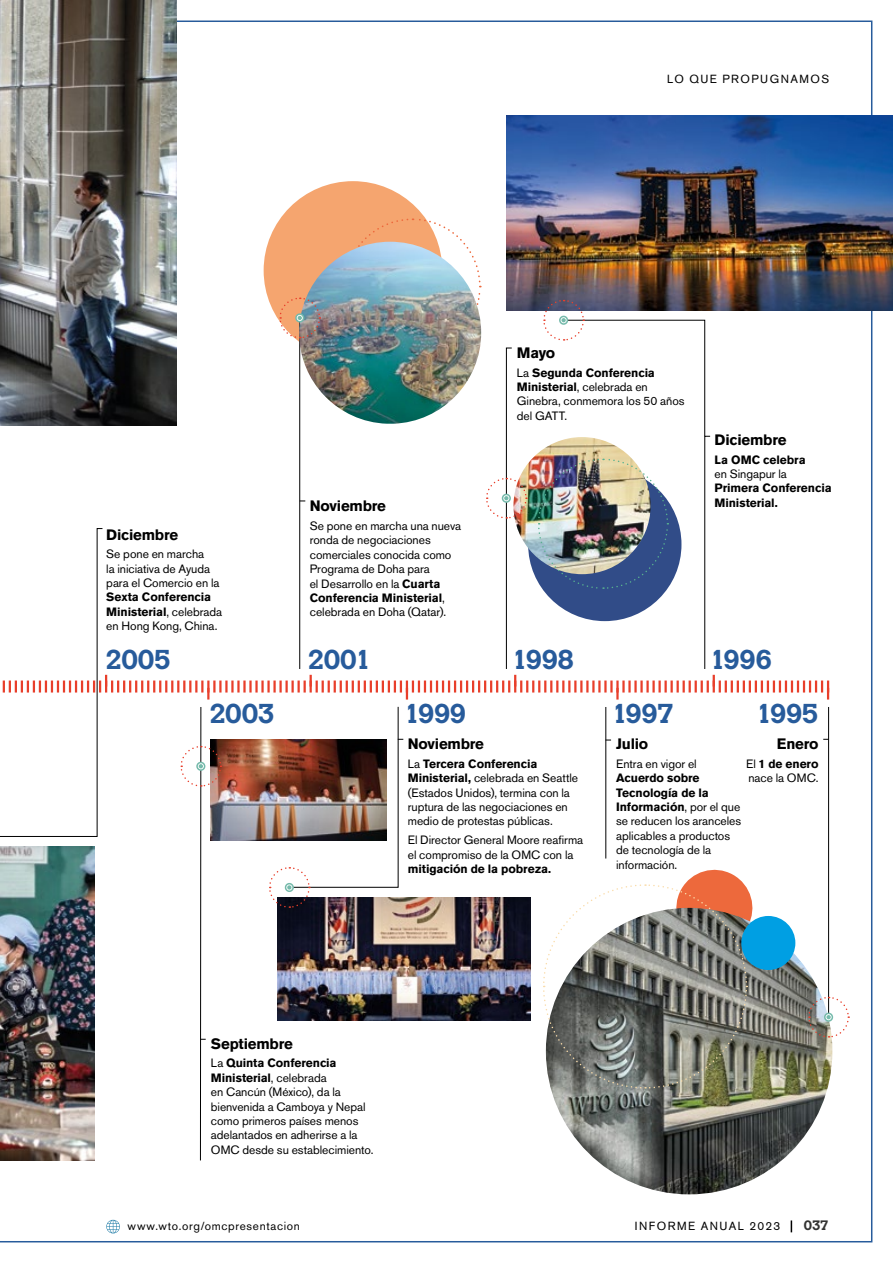
<style>
.page{position:relative;width:893px;height:1263px;background:#fff}
.page>*{position:absolute;margin:0;border:0;box-sizing:border-box;transform-origin:0 0}
.t1{font:700 27px "Calvert MT Std";letter-spacing:-.025em;color:#275b9b}
.t2{font:700 15px "Akzidenz Grotesk BE";letter-spacing:-.015em;color:#000}
.t3{font:700 13.5px "Calvert MT Std";color:#333332}
.t4{font:12px/14.4px "Akzidenz Grotesk BE";letter-spacing:-.005em;color:#000}
.t5{font:700 12px/14.4px "Akzidenz Grotesk BE";letter-spacing:-.01em;color:#000}
.t6{font:11.7px "Akzidenz Grotesk BE";letter-spacing:.125em;color:#000}
.t7{font:11.7px "Akzidenz Grotesk BE";letter-spacing:.055em;color:#000}
.s1{font-weight:400}
.s2{font-weight:700}
</style>
<div class="page">
<div style="left:264px;top:181px;width:178px;height:179px;background:#f5a56f;border-radius:50%"></div>
<hr style="left:200px;top:707px;width:1px;height:453px;background:#000">
<img style="left:0;top:0;width:176px;height:218px">
<img style="left:0;top:1089px;width:94px;height:71px">
<img style="left:506px;top:115px;width:387px;height:195px">
<img style="left:546px;top:908px;width:286px;height:286px;border-radius:143px">
<img style="left:0;top:218px;width:850px;height:871px">
<svg style="left:106px;top:1220px;width:14px;height:13px"></svg>
<svg style="left:791px;top:1220px;width:1px;height:12px"></svg>
<p class="t6" style="left:667px;top:72px;width:163px">LO QUE PROPUGNAMOS</p>
<p class="t2" style="left:106px;top:526px;width:73px">Diciembre</p>
<p class="t4" style="left:106px;top:547px;width:115px">Se pone en marcha<br>la iniciativa de Ayuda para el Comercio en la</p>
<p class="t5" style="left:106px;top:590px;width:117px">Sexta Conferencia<br>Ministerial<span class="s1">, celebrada en Hong Kong, China.</span></p>
<p class="t2" style="left:310px;top:497px;width:78px">Noviembre</p>
<p class="t4" style="left:310px;top:518px;width:153px">Se pone en marcha una nueva ronda de negociaciones comerciales conocida como<br>Programa de Doha para<br>el Desarrollo en la <span class="s2">Cuarta<br>Conferencia Ministerial</span>, celebrada en Doha (Qatar).</p>
<p class="t2" style="left:517px;top:344px;width:40px">Mayo</p>
<p class="t4" style="left:517px;top:365px;width:169px">La <span class="s2">Segunda Conferencia<br>Ministerial</span>, celebrada en<br>Ginebra, conmemora los 50 años del GATT.</p>
<p class="t2" style="left:715px;top:431px;width:73px">Diciembre</p>
<p class="t5" style="left:715px;top:452px;width:93px">La OMC celebra</p>
<p class="t4" style="left:715px;top:467px;width:74px">en Singapur la</p>
<p class="t5" style="left:715px;top:481px;width:119px">Primera Conferencia<br>Ministerial.</p>
<h1 class="t1" style="left:106px;top:642px;width:67px">2005</h1>
<h1 class="t1" style="left:308px;top:642px;width:65px">2001</h1>
<h1 class="t1" style="left:511px;top:642px;width:64px">1998</h1>
<h1 class="t1" style="left:709px;top:642px;width:64px">1996</h1>
<h1 class="t1" style="left:209px;top:696px;width:66px">2003</h1>
<h1 class="t1" style="left:404px;top:696px;width:64px">1999</h1>
<h1 class="t1" style="left:611px;top:696px;width:64px">1997</h1>
<h1 class="t1" style="left:756px;top:696px;width:64px">1995</h1>
<p class="t2" style="left:408px;top:735px;width:78px">Noviembre</p>
<p class="t4" style="left:408px;top:756px;width:172px">La <span class="s2">Tercera Conferencia<br>Ministerial,</span> celebrada en Seattle (Estados Unidos), termina con la ruptura de las negociaciones en medio de protestas públicas.</p>
<p class="t4" style="left:408px;top:833px;width:177px">El Director General Moore reafirma el compromiso de la OMC con la</p>
<p class="t5" style="left:408px;top:861px;width:145px">mitigación de la pobreza.</p>
<p class="t2" style="left:616px;top:735px;width:34px">Julio</p>
<p class="t4" style="left:616px;top:756px;width:82px">Entra en vigor el</p>
<p class="t4" style="left:616px;top:771px;width:127px"><span class="s2">Acuerdo sobre<br>Tecnología de la<br>Información</span>, por el que se reducen los aranceles aplicables a productos de tecnología de la información.</p>
<p class="t2" style="left:777px;top:735px;width:43px">Enero</p>
<p class="t4" style="left:746px;top:756px;width:74px">El <span class="s2">1 de enero </span>nace la OMC.</p>
<p class="t2" style="left:211px;top:1035px;width:83px">Septiembre</p>
<p class="t4" style="left:211px;top:1056px;width:164px">La <span class="s2">Quinta Conferencia<br>Ministerial</span>, celebrada<br>en Cancún (México), da la bienvenida a Camboya y Nepal como primeros países menos adelantados en adherirse a la<br>OMC desde su establecimiento.</p>
<p class="t7" style="left:128px;top:1218px;width:174px">www.wto.org/omcpresentacion</p>
<p class="t6" style="left:635px;top:1219px;width:147px">INFORME ANUAL 2023</p>
<p class="t3" style="left:804px;top:1216px;width:26px">037</p>
</div>
